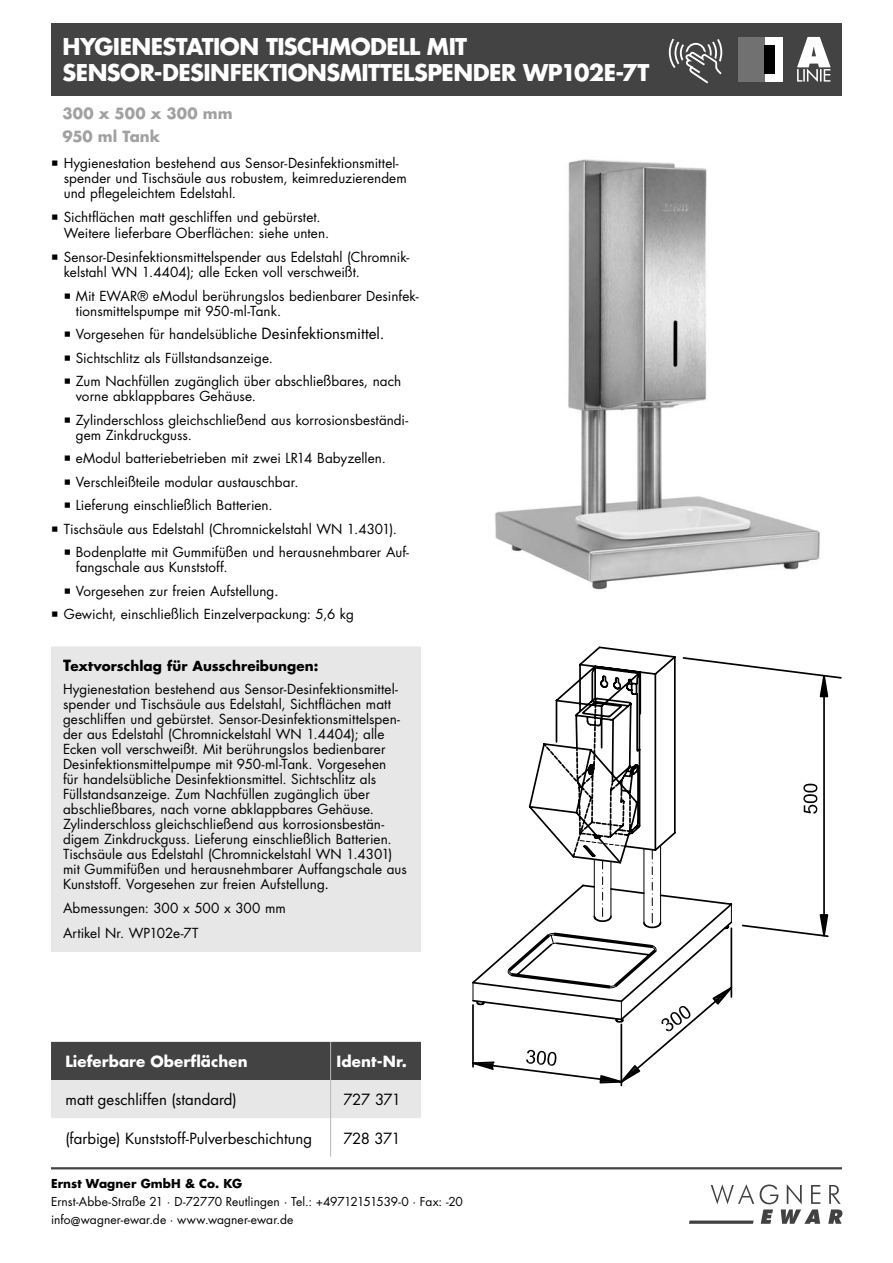
<style>
.page{position:relative;width:893px;height:1263px;background:#fff}
.page>*{position:absolute;margin:0;border:0;box-sizing:border-box;transform-origin:0 0}
.t1{font:700 22.5px/26.5px "Futura Std";letter-spacing:-.025em;color:#fff}
.t2{font:15px "Futura Std";color:#000}
.t3{font:700 15px "Futura Std";letter-spacing:.005em;color:#fff}
.t4{font:700 15px "Futura Std";color:#a1a1a1}
.t5{font:13.5px/15px "Futura Std";letter-spacing:.005em;color:#000}
.t6{font:12px/18px "Futura Std";color:#000}
.t7{font:700 12px "Futura Std";letter-spacing:.01em;color:#000}
.s1{font-size:15px}
.s2{font-weight:700;font-size:15px}
.s3{font-weight:700}
</style>
<div class="page">
<svg style="left:689px;top:1184px;width:153px;height:40px"></svg>
<hr style="left:51px;top:1167px;width:791px;height:2px;background:#434343">
<div style="left:51px;top:23px;width:791px;height:73px;background:#434343"></div>
<svg style="left:598px;top:646px;width:244px;height:33px"></svg>
<svg style="left:472px;top:665px;width:358px;height:422px"></svg>
<div style="left:738px;top:37px;width:45px;height:45px;background:#fff"></div>
<div style="left:738px;top:37px;width:26px;height:45px;background:#717171"></div>
<div style="left:764px;top:45px;width:11px;height:28px;background:#000"></div>
<svg style="left:668px;top:38px;width:55px;height:46px"></svg>
<svg style="left:51px;top:1042px;width:370px;height:77px;background:#969696"></svg>
<hr style="left:330px;top:1042px;width:1px;height:38px;background:#b8b8b8">
<hr style="left:330px;top:1080px;width:1px;height:38px;background:#b8b8b8">
<hr style="left:330px;top:1118px;width:1px;height:39px;background:#b8b8b8">
<img style="left:495px;top:159px;width:325px;height:431px">
<svg style="left:797px;top:37px;width:34px;height:45px"></svg>
<div style="left:57px;top:652px;width:358px;height:294px;background:#e7e7e7"></div>
<div style="left:51px;top:646px;width:370px;height:306px;border:12px solid #e7e7e7"></div>
<h1 class="t1" style="left:63px;top:34px;width:588px">HYGIENESTATION TISCHMODELL MIT<br>SENSOR-DESINFEKTIONSMITTELSPENDER WP102E-7T</h1>
<p class="t4" style="left:63px;top:106px;width:172px">300 x 500 x 300 mm</p>
<p class="t4" style="left:63px;top:129px;width:99px">950 ml Tank</p>
<p class="t5" style="left:64px;top:157px;width:344px">Hygienestation bestehend aus Sensor-Desinfektionsmittel&shy;spender und Tischsäule aus robustem, keimreduzierendem und pflegeleichtem Edelstahl.</p>
<p class="t5" style="left:64px;top:210px;width:267px;line-height:16.5px">Sichtflächen matt geschliffen und gebürstet.<br>Weitere lieferbare Oberflächen: siehe unten.</p>
<p class="t5" style="left:64px;top:251px;width:347px">Sensor-Desinfektionsmittelspender aus Edelstahl (Chromnik&shy;kelstahl WN 1.4404); alle Ecken voll verschweißt.</p>
<p class="t5" style="left:76px;top:289px;width:344px">Mit EWAR® eModul berührungslos bedienbarer Desinfek&shy;tionsmittelspumpe mit 950-ml-Tank.</p>
<p class="t5" style="left:76px;top:323px;width:327px;line-height:23.5px">Vorgesehen für handelsübliche <span class="s1">Desinfektionsmittel.<br></span>Sichtschlitz als Füllstandsanzeige.<br>Zum Nachfüllen zugänglich über abschließbares, nach</p>
<p class="t5" style="left:76px;top:385px;width:334px;line-height:23.5px">vorne abklappbares Gehäuse.<br>Zylinderschloss gleichschließend aus korrosionsbeständi-</p>
<p class="t5" style="left:76px;top:428px;width:118px">gem Zinkdruckguss.</p>
<p class="t5" style="left:76px;top:452px;width:312px">eModul batteriebetrieben mit zwei LR14 Babyzellen.</p>
<p class="t5" style="left:76px;top:475px;width:224px">Verschleißteile modular austauschbar.</p>
<p class="t5" style="left:76px;top:499px;width:198px">Lieferung einschließlich Batterien.</p>
<p class="t5" style="left:64px;top:522px;width:335px">Tischsäule aus Edelstahl (Chromnickelstahl WN 1.4301).</p>
<p class="t5" style="left:76px;top:546px;width:335px">Bodenplatte mit Gummifüßen und herausnehmbarer Auf-</p>
<p class="t5" style="left:76px;top:561px;width:153px">fangschale aus Kunststoff.</p>
<p class="t5" style="left:76px;top:584px;width:204px">Vorgesehen zur freien Aufstellung<span class="s1">.</span></p>
<p class="t5" style="left:64px;top:608px;width:292px">Gewicht, einschließlich Einzelverpackung: 5,6 kg</p>
<p class="t5" style="left:63px;top:655px;width:336px;line-height:23.5px"><span class="s2">T</span><span class="s3">extvorschlag für Ausschreibungen:<br></span>Hygienestation bestehend aus Sensor-Desinfektionsmittel-</p>
<p class="t5" style="left:63px;top:698px;width:345px">spender und Tischsäule aus Edelstahl, Sichtflächen matt geschliffen und gebürstet. Sensor-Desinfektionsmittelspen&shy;der aus Edelstahl (Chromnickelstahl WN 1.4404); alle Ecken voll verschweißt. Mit berührungslos bedienbarer Desinfektionsmittelpumpe mit 950-ml-Tank. Vorgesehen<br>für handelsübliche Desinfektionsmittel. Sichtschlitz als Füllstandsanzeige. Zum Nachfüllen zugänglich über abschließbares, nach vorne abklappbares Gehäuse.<br>Zylinderschloss gleichschließend aus korrosionsbestän&shy;digem Zinkdruckguss. Lieferung einschließlich Batterien.<br>Tischsäule aus Edelstahl (Chromnickelstahl WN 1.4301) mit Gummifüßen und herausnehmbarer Auffangschale aus Kunststoff. Vorgesehen zur freien Aufstellung<span class="s1">.</span></p>
<p class="t5" style="left:63px;top:896px;width:224px;line-height:25px">Abmessungen: 300 x 500 x 300 mm<br>Artikel Nr. WP102e-7T</p>
<p class="t3" style="left:65px;top:1055px;width:184px">Lieferbare Oberflächen</p>
<p class="t3" style="left:337px;top:1055px;width:72px">Ident-Nr.</p>
<p class="t2" style="left:65px;top:1093px;width:173px">matt geschliffen (standard)</p>
<p class="t2" style="left:65px;top:1131px;width:248px">(farbige) Kunststoff-Pulverbeschichtung</p>
<p class="t2" style="left:343px;top:1093px;width:59px">727 371</p>
<p class="t2" style="left:343px;top:1131px;width:59px">728 371</p>
<p class="t7" style="left:51px;top:1178px;width:193px">Ernst Wagner GmbH &amp; Co. KG</p>
<p class="t6" style="left:51px;top:1193px;width:413px">Ernst-Abbe-Straße 21 · D-72770 Reutlingen · Tel.: +49712151539-0 · Fax: -20 info@wagner-ewar.de · www.wagner-ewar.de</p>
</div>
